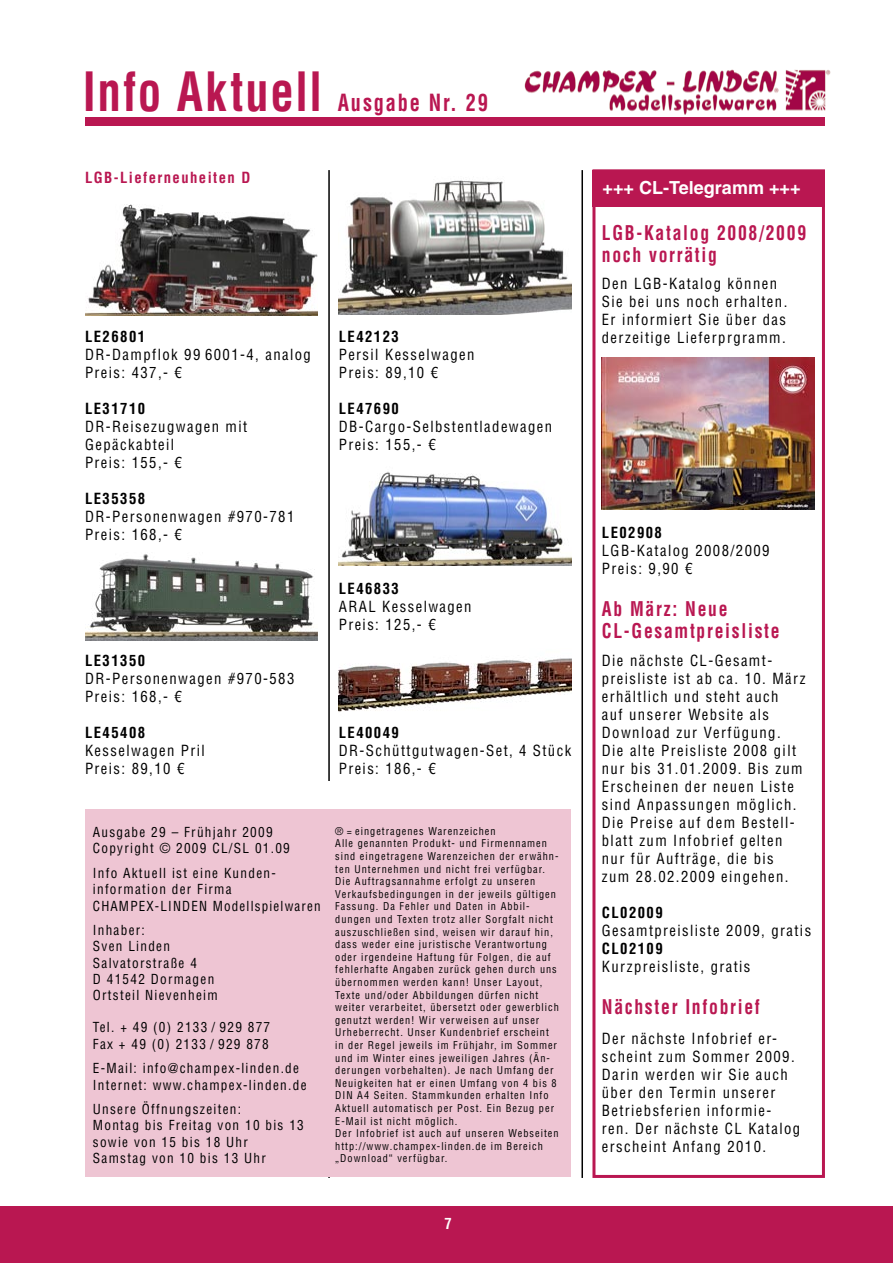
<style>
.page{position:relative;width:893px;height:1263px;background:#fff}
.page>*{position:absolute;margin:0;border:0;box-sizing:border-box;transform-origin:0 0}
.t1{font:700 condensed 52.8px "Helvetica LT";letter-spacing:.04em;color:#b91751;scale:.89 1}
.t2{font:700 condensed 23.1px "Helvetica LT";letter-spacing:.09em;color:#b91751;scale:.88 1}
.t3{font:700 condensed 19.8px/21.6px "Helvetica LT";letter-spacing:.095em;color:#b91751;scale:.89 1}
.t4{font:700 18px "Helvetica LT";color:#fff}
.t5{font:condensed 15px/18px "Helvetica LT";letter-spacing:.095em;color:#000}
.t6{font:700 condensed 15px "Helvetica LT";letter-spacing:.1em;color:#000}
.t7{font:700 condensed 15px "Helvetica LT";letter-spacing:.095em;color:#b91751}
.t8{font:700 condensed 15px "Helvetica LT";color:#fff}
.t9{font:condensed 13.5px/16.2px "Helvetica LT";letter-spacing:.095em;color:#000}
.t10{font:condensed 10.5px/12.6px "Helvetica LT";letter-spacing:.095em;color:#000}
</style>
<div class="page">
<div style="left:0;top:1206px;width:893px;height:57px;background:#b91751"></div>
<div style="left:85px;top:117px;width:740px;height:9px;background:#b91751"></div>
<img style="left:524px;top:69px;width:307px;height:46px">
<hr style="left:328px;top:170px;width:2px;height:1008px;background:#000">
<hr style="left:581px;top:170px;width:2px;height:1008px;background:#000">
<div style="left:319px;top:781px;width:21px;height:46px;background:#fff"></div>
<div style="left:85px;top:809px;width:486px;height:368px;background:#eec5d3"></div>
<img style="left:85px;top:204px;width:232px;height:112px">
<img style="left:85px;top:554px;width:232px;height:86px">
<img style="left:339px;top:180px;width:232px;height:135px">
<img style="left:339px;top:472px;width:232px;height:94px">
<img style="left:339px;top:658px;width:232px;height:54px">
<div style="left:592px;top:169px;width:233px;height:1009px;border:3px solid #b91751"></div>
<div style="left:592px;top:170px;width:233px;height:36px;background:#b91751"></div>
<img style="left:601px;top:358px;width:213px;height:151px">
<h1 class="t1" style="left:83px;top:59px;width:270px">Info Aktuell</h1>
<h2 class="t2" style="left:338px;top:88px;width:172px">Ausgabe Nr. 29</h2>
<h3 class="t7" style="left:85px;top:168px;width:167px">LGB-Lieferneuheiten D</h3>
<h3 class="t6" style="left:85px;top:327px;width:62px">LE26801</h3>
<h3 class="t5" style="left:85px;top:345px;width:227px">DR-Dampflok 99 6001-4, analog<br>Preis: 437,- €</h3>
<h3 class="t6" style="left:85px;top:399px;width:62px">LE31710</h3>
<h3 class="t5" style="left:85px;top:417px;width:164px">DR-Reisezugwagen mit<br>Gepäckabteil<br>Preis: 155,- €</h3>
<h3 class="t6" style="left:85px;top:489px;width:62px">LE35358</h3>
<h3 class="t5" style="left:85px;top:507px;width:211px">DR-Personenwagen #970-781<br>Preis: 168,- €</h3>
<h3 class="t6" style="left:85px;top:651px;width:62px">LE31350</h3>
<h3 class="t5" style="left:85px;top:669px;width:211px">DR-Personenwagen #970-583<br>Preis: 168,- €</h3>
<h3 class="t6" style="left:85px;top:723px;width:62px">LE45408</h3>
<h3 class="t5" style="left:85px;top:741px;width:121px">Kesselwagen Pril<br>Preis: 89,10 €</h3>
<h3 class="t6" style="left:339px;top:327px;width:62px">LE42123</h3>
<h3 class="t5" style="left:339px;top:345px;width:137px">Persil Kesselwagen<br>Preis: 89,10 €</h3>
<h3 class="t6" style="left:339px;top:399px;width:62px">LE47690</h3>
<h3 class="t5" style="left:339px;top:417px;width:215px">DB-Cargo-Selbstentladewagen<br>Preis: 155,- €</h3>
<h3 class="t6" style="left:339px;top:579px;width:62px">LE46833</h3>
<h3 class="t5" style="left:339px;top:597px;width:134px">ARAL Kesselwagen<br>Preis: 125,- €</h3>
<h3 class="t6" style="left:339px;top:723px;width:62px">LE40049</h3>
<h3 class="t5" style="left:339px;top:741px;width:234px">DR-Schüttgutwagen-Set, 4 Stück<br>Preis: 186,- €</h3>
<p class="t9" style="left:93px;top:824px;width:199px">Ausgabe 29 – Frühjahr 2009<br>Copyright © 2009 CL/SL 01.09</p>
<p class="t9" style="left:93px;top:865px;width:229px">Info Aktuell ist eine Kunden&shy;information der Firma<br>CHAMPEX-LINDEN Modellspielwaren</p>
<p class="t9" style="left:93px;top:922px;width:126px">Inhaber:<br>Sven Linden<br>Salvatorstraße 4<br>D 41542 Dormagen<br>Ortsteil Nievenheim</p>
<p class="t9" style="left:93px;top:1019px;width:179px">Tel. + 49 (0) 2133 / 929 877<br>Fax + 49 (0) 2133 / 929 878</p>
<p class="t9" style="left:93px;top:1060px;width:215px">E-Mail: info@champex-linden.de<br>Internet: www.champex-linden.de</p>
<p class="t9" style="left:93px;top:1101px;width:212px">Unsere Öffnungszeiten:<br>Montag bis Freitag von 10 bis 13 sowie von 15 bis 18 Uhr<br>Samstag von 10 bis 13 Uhr</p>
<p class="t10" style="left:335px;top:824px;width:225px">® = eingetragenes Warenzeichen<br>Alle genannten Produkt- und Firmennamen sind eingetragene Warenzeichen der erwähn&shy;ten Unternehmen und nicht frei verfügbar.<br>Die Auftragsannahme erfolgt zu unseren Verkaufsbedingungen in der jeweils gültigen Fassung. Da Fehler und Daten in Abbil&shy;dungen und Texten trotz aller Sorgfalt nicht auszuschließen sind, weisen wir darauf hin, dass weder eine juristische Verantwortung oder irgendeine Haftung für Folgen, die auf fehlerhafte Angaben zurück gehen durch uns übernommen werden kann! Unser Layout, Texte und/oder Abbildungen dürfen nicht weiter verarbeitet, übersetzt oder gewerblich genutzt werden! Wir verweisen auf unser Urheberrecht. Unser Kundenbrief erscheint in der Regel jeweils im Frühjahr, im Sommer und im Winter eines jeweiligen Jahres (Än&shy;derungen vorbehalten). Je nach Umfang der Neuigkeiten hat er einen Umfang von 4 bis 8<br>DIN A4 Seiten. Stammkunden erhalten Info Aktuell automatisch per Post. Ein Bezug per E-Mail ist nicht möglich.<br>Der Infobrief ist auch auf unseren Webseiten http://www.champex-linden.de im Bereich „Download“ verfügbar.</p>
<h3 class="t8" style="left:444px;top:1214px;width:9px">7</h3>
<h3 class="t4" style="left:602px;top:177px;width:200px">+++ CL-Telegramm +++</h3>
<h3 class="t3" style="left:602px;top:222px;width:231px">LGB-Katalog 2008/2009 noch vorrätig</h3>
<h3 class="t5" style="left:602px;top:275px;width:187px">Den LGB-Katalog können<br>Sie bei uns noch erhalten.<br>Er informiert Sie über das derzeitige Lieferprgramm.</h3>
<h3 class="t6" style="left:602px;top:523px;width:62px">LE02908</h3>
<h3 class="t5" style="left:602px;top:541px;width:169px">LGB-Katalog 2008/2009<br>Preis: 9,90 €</h3>
<h3 class="t3" style="left:602px;top:598px;width:201px">Ab März: Neue<br>CL-Gesamtpreisliste</h3>
<p class="t5" style="left:602px;top:651px;width:205px">Die nächste CL-Gesamt&shy;preisliste ist ab ca. 10. März erhältlich und steht auch<br>auf unserer Website als<br>Download zur Verfügung.<br>Die alte Preisliste 2008 gilt nur bis 31.01.2009. Bis zum<br>Erscheinen der neuen Liste sind Anpassungen möglich.<br>Die Preise auf dem Bestell&shy;blatt zum Infobrief gelten nur für Aufträge, die bis<br>zum 28.02.2009 eingehen.</p>
<h3 class="t6" style="left:602px;top:903px;width:62px">CL02009</h3>
<h3 class="t5" style="left:602px;top:921px;width:211px">Gesamtpreisliste 2009, gratis</h3>
<h3 class="t6" style="left:602px;top:939px;width:62px">CL02109</h3>
<h3 class="t5" style="left:602px;top:957px;width:150px">Kurzpreisliste, gratis</h3>
<h3 class="t3" style="left:602px;top:996px;width:179px">Nächster Infobrief</h3>
<h3 class="t5" style="left:602px;top:1029px;width:200px">Der nächste Infobrief er&shy;scheint zum Sommer 2009.<br>Darin werden wir Sie auch über den Termin unserer<br>Betriebsferien informie&shy;ren. Der nächste CL Katalog erscheint Anfang 2010.</h3>
</div>
